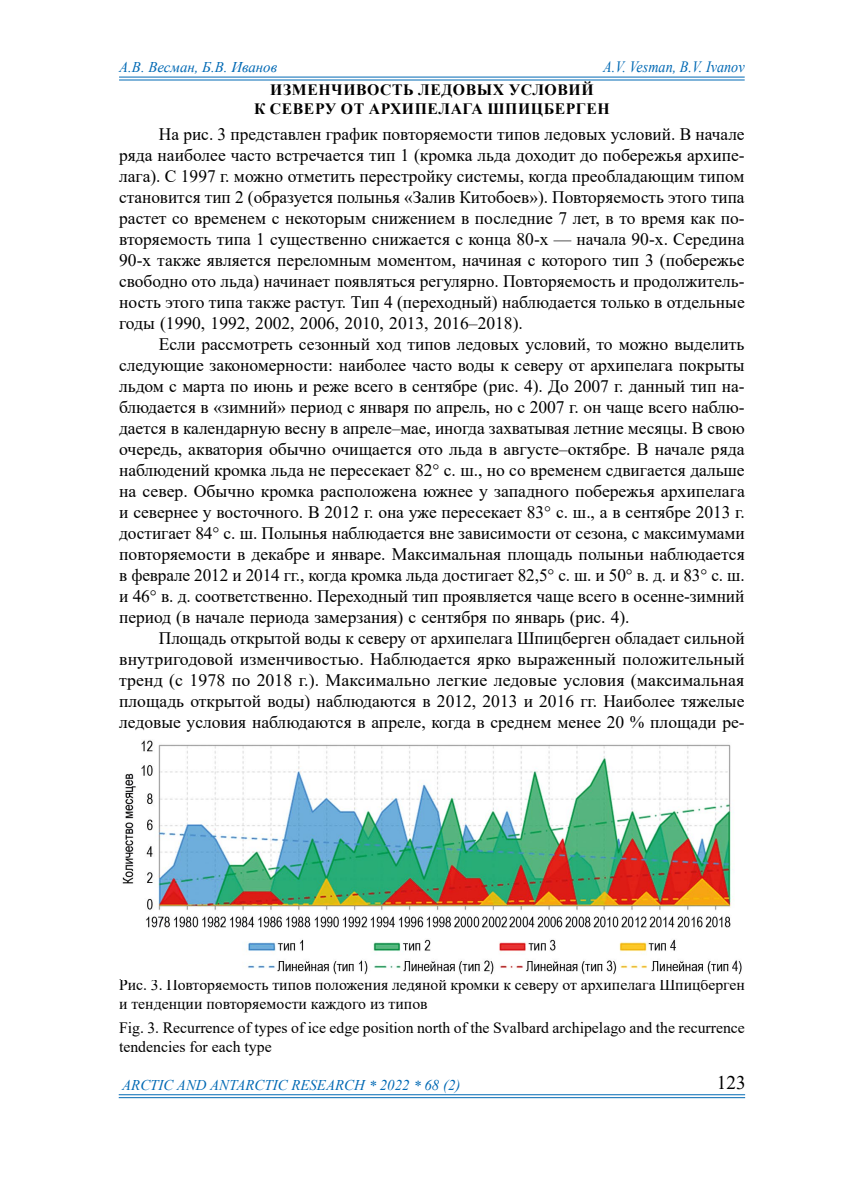
<style>
.page{position:relative;width:844px;height:1191px;background:#fff}
.page>*{position:absolute;margin:0;border:0;box-sizing:border-box;transform-origin:0 0}
.t1{font:19.25px "Times New Roman";color:#000}
.t2{font:17.5px/21px "Times New Roman";color:#000;text-align:justify}
.t3{font:15.75px/18.9px "Times New Roman";color:#000}
.t4{font:700 15.75px/18.9px "Times New Roman";letter-spacing:.035em;color:#000;text-align:center}
.t5{font:italic 15.75px "Times New Roman";color:#0069b4;scale:.9 1}
.t6{font:italic 14.88px "Times New Roman";color:#0069b4}
</style>
<div class="page">
<hr style="left:119px;top:1094px;width:626px;height:1px;background:#0069b4">
<hr style="left:119px;top:1097px;width:626px;height:1px;background:#0069b4">
<img style="left:122px;top:740px;width:620px;height:235px">
<hr style="left:119px;top:77px;width:625px;height:1px;background:#0069b4">
<hr style="left:119px;top:80px;width:625px;height:1px;background:#0069b4">
<p class="t6" style="left:119px;top:57px;width:159px">А.В. Весман, Б.В. Иванов</p>
<p class="t5" style="left:603px;top:56px;width:158px">A.V. Vesman, B.V. Ivanov</p>
<p class="t4" style="left:254px;top:80px;width:357px">ИЗМЕНЧИВОСТЬ ЛЕДОВЫХ УСЛОВИЙ<br>К СЕВЕРУ ОТ АРХИПЕЛАГА ШПИЦБЕРГЕН</p>
<p class="t2" style="left:119px;top:123px;width:627px;text-indent:40px">На рис. 3 представлен график повторяемости типов ледовых условий. В начале ряда наиболее часто встречается тип 1 (кромка льда доходит до побережья архипе&shy;лага). С 1997 г. можно отметить перестройку системы, когда преобладающим типом становится тип 2 (образуется полынья «Залив Китобоев»). Повторяемость этого типа растет со временем с некоторым снижением в последние 7 лет, в то время как по&shy;вторяемость типа 1 существенно снижается с конца 80-х — начала 90-х. Середина 90-х также является переломным моментом, начиная с которого тип 3 (побережье свободно ото льда) начинает появляться регулярно. Повторяемость и продолжитель&shy;ность этого типа также растут. Тип 4 (переходный) наблюдается только в отдельные годы (1990, 1992, 2002, 2006, 2010, 2013, 2016–2018).</p>
<p class="t2" style="left:119px;top:333px;width:627px;text-indent:40px">Если рассмотреть сезонный ход типов ледовых условий, то можно выделить следующие закономерности: наиболее часто воды к северу от архипелага покрыты льдом с марта по июнь и реже всего в сентябре (рис. 4). До 2007 г. данный тип на&shy;блюдается в «зимний» период с января по апрель, но с 2007 г. он чаще всего наблю&shy;дается в календарную весну в апреле–мае, иногда захватывая летние месяцы. В свою очередь, акватория обычно очищается ото льда в августе–октябре. В начале ряда наблюдений кромка льда не пересекает 82° с. ш., но со временем сдвигается дальше на север. Обычно кромка расположена южнее у западного побережья архипелага и севернее у восточного. В 2012 г. она уже пересекает 83° с. ш., а в сентябре 2013 г. достигает 84° с. ш. Полынья наблюдается вне зависимости от сезона, с максимумами повторяемости в декабре и январе. Максимальная площадь полыньи наблюдается в феврале 2012 и 2014 гг., когда кромка льда достигает 82,5° с. ш. и 50° в. д. и 83° с. ш. и 46° в. д. соответственно. Переходный тип проявляется чаще всего в осенне-зимний период (в начале периода замерзания) с сентября по январь (рис. 4).</p>
<p class="t2" style="left:119px;top:627px;width:627px;text-indent:40px">Площадь открытой воды к северу от архипелага Шпицберген обладает сильной внутригодовой изменчивостью. Наблюдается ярко выраженный положительный тренд (с 1978 по 2018 г.). Максимально легкие ледовые условия (максимальная площадь открытой воды) наблюдаются в 2012, 2013 и 2016 гг. Наиболее тяжелые ледовые условия наблюдаются в апреле, когда в среднем менее 20 % площади ре-</p>
<p class="t3" style="left:119px;top:975px;width:627px">Рис. 3. Повторяемость типов положения ледяной кромки к северу от архипелага Шпицберген и тенденции повторяемости каждого из типов</p>
<p class="t3" style="left:119px;top:1017px;width:627px">Fig. 3. Recurrence of types of ice edge position north of the Svalbard archipelago and the recurrence tendencies for each type</p>
<p class="t6" style="left:122px;top:1074px;width:340px">ARCTIC AND ANTARCTIC RESEARCH * 2022 * 68 (2)</p>
<p class="t1" style="left:716px;top:1068px;width:30px">123</p>
</div>
